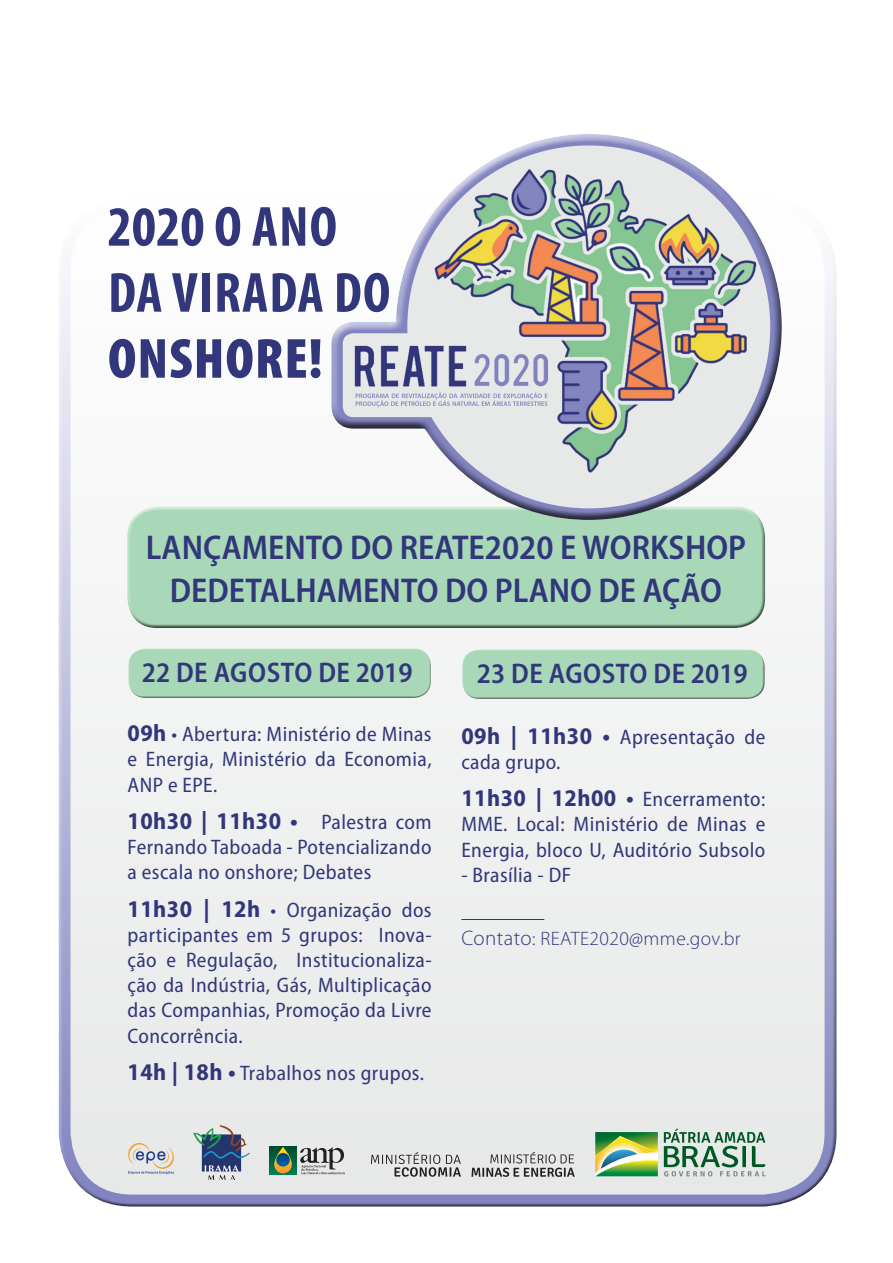
<style>
.page{position:relative;width:893px;height:1263px;background:#fff}
.page>*{position:absolute;margin:0;border:0;box-sizing:border-box;transform-origin:0 0}
.t1{font:700 condensed 57px/66px "Myriad Pro";letter-spacing:.02em;color:#31377a}
.t2{font:900 condensed 57px "Myriad Pro";letter-spacing:.02em;color:#31377a}
.t3{font:600 semi-condensed 34.5px/43.2px "Myriad Pro";color:#31377a;text-align:center}
.t4{font:600 semi-condensed 28.5px "Myriad Pro";color:#31377a}
.t5{font:700 semi-condensed 24px "Myriad Pro";letter-spacing:.02em;color:#31377a}
.t6{font:semi-condensed 21px/25.2px "Myriad Pro";letter-spacing:.02em;color:#31377a;text-align:justify}
.t7{font:300 19.5px "Myriad Pro";letter-spacing:.02em;color:#31377a}
.s1{font-weight:700;font-size:24px}
.s2{font-weight:400;font-size:21px}
.s3{font-size:21px}
</style>
<div class="page">
<div style="left:62px;top:218px;width:776px;height:989px;background:#231f20;opacity:.75"></div>
<div style="left:126px;top:506px;width:638px;height:109px;background:#fff;opacity:.75"></div>
<div style="left:128px;top:514px;width:642px;height:115px;background:#a8d8b7"></div>
<div style="left:127px;top:646px;width:304px;height:44px;background:#fff;opacity:.75"></div>
<div style="left:128px;top:653px;width:305px;height:46px;background:#a8d8b7"></div>
<hr style="left:461px;top:919px;width:83px;height:1px;background:#31377a">
<div style="left:461px;top:647px;width:304px;height:43px;background:#fff;opacity:.75"></div>
<div style="left:462px;top:654px;width:305px;height:46px;background:#231f20;opacity:.75"></div>
<div style="left:330px;top:195px;width:453px;height:327px;background:#231f20;opacity:.75"></div>
<img style="left:341px;top:138px;width:440px;height:358px">
<svg style="left:356px;top:393px;width:191px;height:14px;background:#cccedd"></svg>
<img style="left:194px;top:1125px;width:56px;height:55px">
<svg style="left:127px;top:1139px;width:48px;height:35px;background:#d3d1d0"></svg>
<svg style="left:269px;top:1147px;width:28px;height:27px"></svg>
<svg style="left:274px;top:1147px;width:18px;height:26px"></svg>
<svg style="left:276px;top:1153px;width:14px;height:13px"></svg>
<svg style="left:300px;top:1147px;width:45px;height:27px"></svg>
<svg style="left:595px;top:1132px;width:63px;height:44px;background:#87b465"></svg>
<svg style="left:664px;top:1128px;width:102px;height:48px;background:#a3bcae"></svg>
<svg style="left:471px;top:1152px;width:104px;height:25px;background:#b6b6b6"></svg>
<svg style="left:371px;top:1152px;width:90px;height:25px;background:#bab9ba"></svg>
<h1 class="t1" style="left:107px;top:192px;width:284px">2020 O ANO<br>DA VIRADA DO</h1>
<h1 class="t2" style="left:108px;top:327px;width:216px">ONSHORE!</h1>
<h2 class="t3" style="left:146px;top:526px;width:602px">LANÇAMENTO DO REATE2020 E WORKSHOP<br>DEDETALHAMENTO DO PLANO DE AÇÃO</h2>
<h3 class="t4" style="left:142px;top:657px;width:272px">22 DE AGOSTO DE 2019</h3>
<p class="t6" style="left:128px;top:722px;width:306px"><span class="s1">09h</span> • Abertura: Ministério de Minas e Energia, Ministério da Economia, ANP e EPE.</p>
<p class="t5" style="left:128px;top:807px;width:306px">10h30 | 11h30 • <span class="s2">Palestra com</span></p>
<p class="t6" style="left:128px;top:835px;width:306px">Fernando Taboada - Potencializando a escala no onshore; Debates</p>
<p class="t6" style="left:128px;top:897px;width:306px"><span class="s1">11h30 | 12h</span> • Organização dos participantes em 5 grupos: Inova&shy;ção e Regulação, Institucionaliza&shy;ção da Indústria, Gás, Multiplicação das Companhias, Promoção da Livre Concorrência.</p>
<p class="t6" style="left:128px;top:1061px;width:298px"><span class="s1">14h | 18h •</span> Trabalhos nos grupos.</p>
<h3 class="t4" style="left:477px;top:658px;width:272px">23 DE AGOSTO DE 2019</h3>
<p class="t6" style="left:461px;top:724px;width:306px"><span class="s1">09h | 11h30 •</span> Apresentação de cada grupo.</p>
<p class="t6" style="left:461px;top:787px;width:306px"><span class="s1">11h30 | 12h00 •</span> Encerramento:<br>MME. Local: Ministério de Minas e Energia, bloco U, Auditório Subsolo</p>
<p class="t6" style="left:461px;top:862px;width:111px">- Brasília - DF</p>
<p class="t7" style="left:461px;top:928px;width:281px"><span class="s3">Contato</span>: REATE2020@mme.gov.br</p>
</div>
